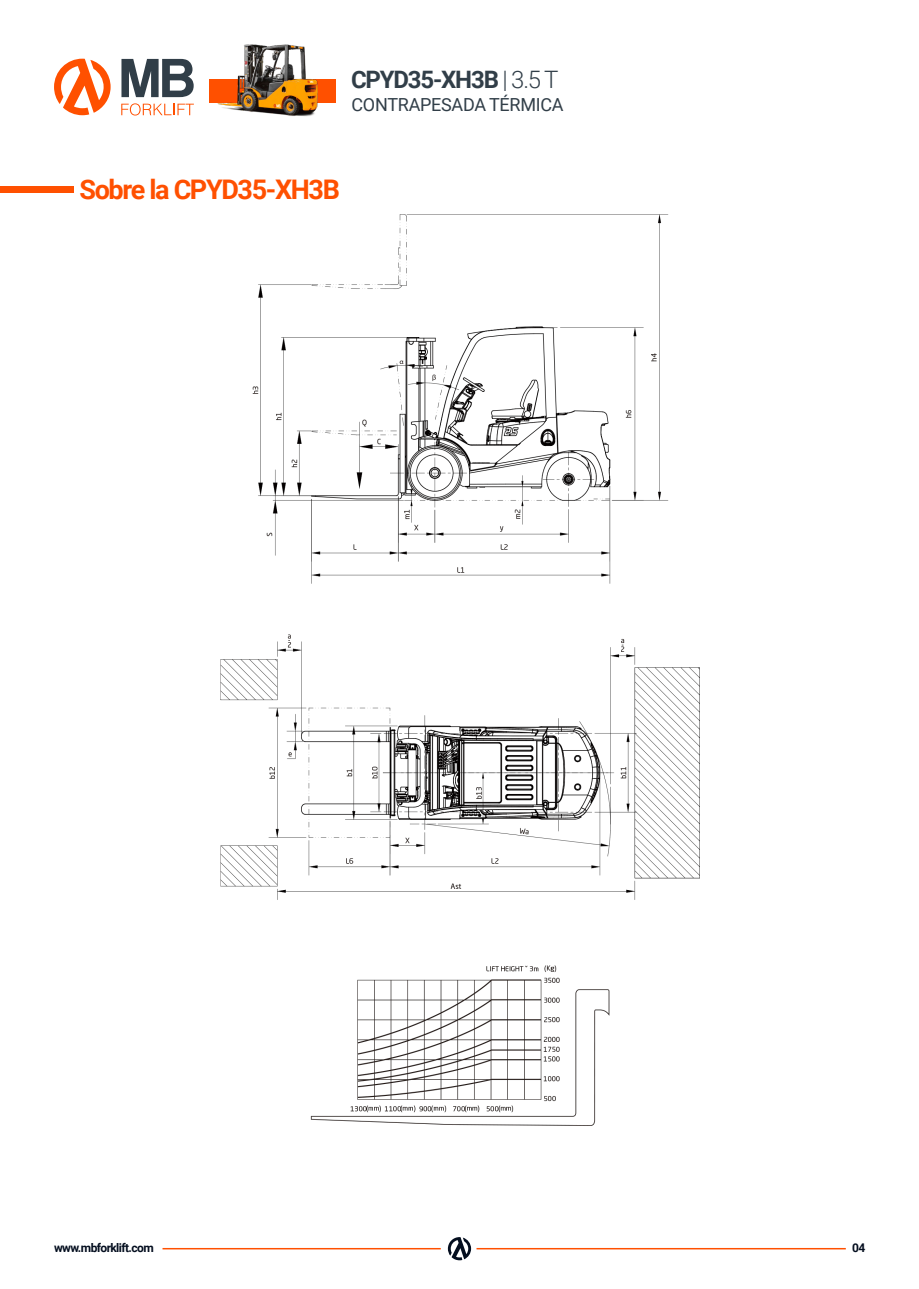
<style>
.page{position:relative;width:919px;height:1289px;background:#fff}
.page>*{position:absolute;margin:0;border:0;box-sizing:border-box;transform-origin:0 0}
.t1{font:700 27px "Roboto";letter-spacing:-.05em;color:#ff5000}
.t2{font:700 24px "Roboto";letter-spacing:-.05em;color:#313e48}
.t3{font:18px "Roboto";letter-spacing:-.015em;color:#313e48}
.t4{font:700 12px "Roboto";letter-spacing:-.05em;color:#040e1f}
.s1{font-weight:300}
</style>
<div class="page">
<hr style="left:476px;top:1247px;width:369px;height:2px;background:#ff5000">
<hr style="left:162px;top:1247px;width:279px;height:2px;background:#ff5000">
<svg style="left:448px;top:1237px;width:23px;height:23px"></svg>
<svg style="left:121px;top:59px;width:73px;height:38px"></svg>
<svg style="left:121px;top:103px;width:73px;height:12px"></svg>
<svg style="left:54px;top:59px;width:57px;height:56px"></svg>
<img style="left:209px;top:44px;width:127px;height:73px">
<img style="left:220px;top:214px;width:479px;height:912px">
<div style="left:0;top:187px;width:73px;height:6px;background:#ff5000"></div>
<h2 class="t2" style="left:351px;top:63px;width:209px">CPYD35-XH3B <span class="s1">| 3.5 T</span></h2>
<h3 class="t3" style="left:351px;top:92px;width:214px">CONTRAPESADA TÉRMICA</h3>
<p class="t1" style="left:79px;top:170px;width:262px">Sobre la CPYD35-XH3B</p>
<p class="t4" style="left:54px;top:1239px;width:101px">www.mbforklift.com</p>
<p class="t4" style="left:852px;top:1239px;width:15px">04</p>
</div>
